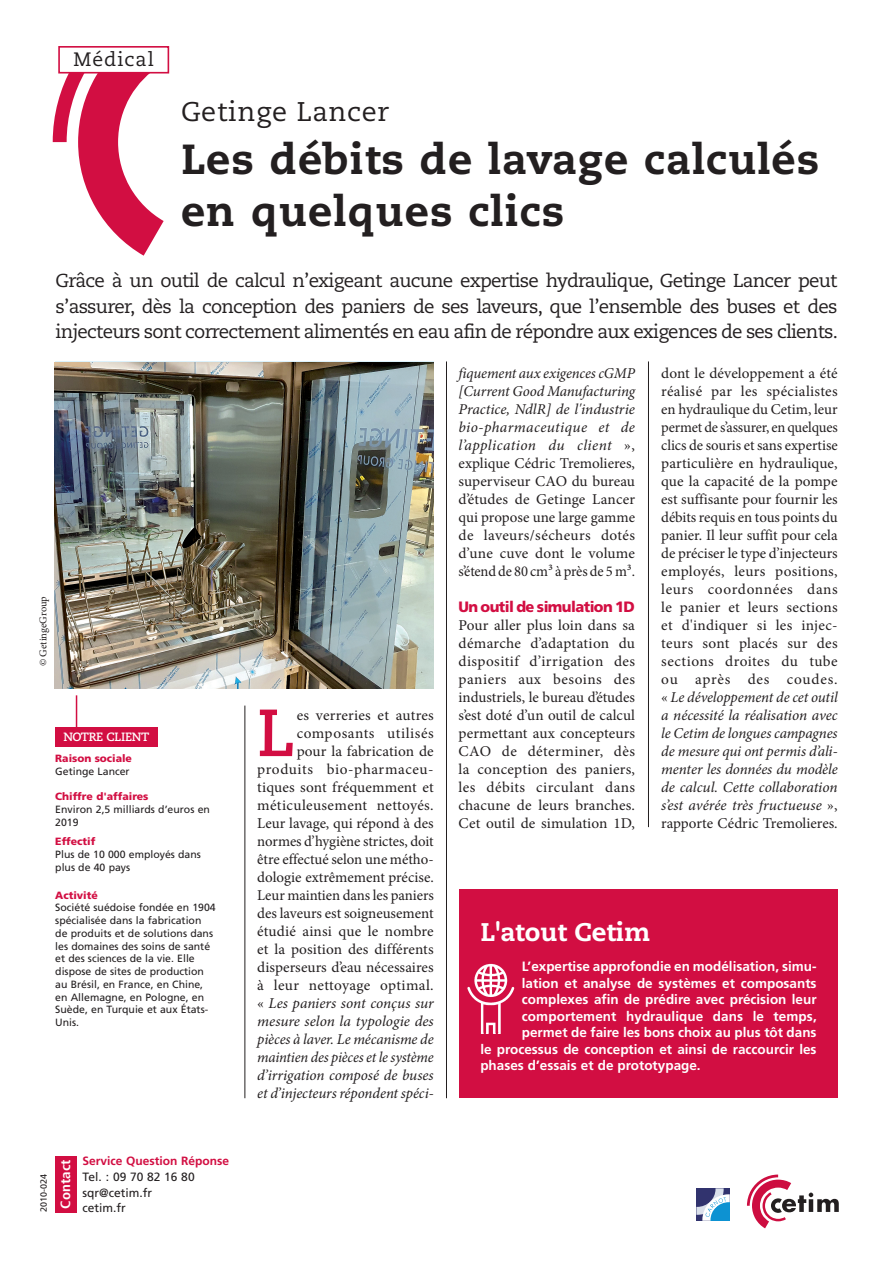
<style>
.page{position:relative;width:893px;height:1263px;background:#fff}
.page>*{position:absolute;margin:0;border:0;box-sizing:border-box;transform-origin:0 0}
.t1{font:700 66.45px "Caecilia";color:#d20e42}
.t2{font:800 42px/52.5px "Caecilia";letter-spacing:.025em;color:#231f20}
.t3{font:27px "Caecilia";letter-spacing:.025em;color:#231f20}
.t4{font:800 25.5px "Caecilia";color:#fff}
.t5{font:19.35px "Caecilia";letter-spacing:.05em;color:#231f20}
.t6{font:18.75px/25.5px "Caecilia";letter-spacing:-.04em;color:#231f20;text-align:justify}
.t7{font:15px/18px "Minion Pro";letter-spacing:.005em;color:#231f20;text-align:justify}
.t8{font:900 15px "Frutiger LT Std";letter-spacing:-.04em;color:#d20e42}
.t9{font:700 13.5px "Frutiger LT Std";color:#fff}
.t10{font:700 condensed 13.5px "Frutiger";letter-spacing:.01em;color:#fff;scale:1.11 1}
.t11{font:12px/15.8px "Frutiger LT Std";color:#231f20}
.t12{font:700 12px "Frutiger LT Std";color:#d20e42}
.t13{font:700 12px "Caecilia";letter-spacing:-.03em;color:#fff}
.t14{font:10.5px/12.8px "Frutiger LT Std";color:#231f20}
.t15{font:900 10.5px "Frutiger LT Std";color:#d20e42}
.t16{font:10.5px "Minion Pro";letter-spacing:-.01em;color:#231f20}
.t17{font:9px "Frutiger LT Std";color:#231f20}
.s1{font-style:italic}
</style>
<div class="page">
<svg style="left:53px;top:74px;width:111px;height:182px"></svg>
<svg style="left:696px;top:1188px;width:34px;height:33px"></svg>
<svg style="left:747px;top:1174px;width:92px;height:54px"></svg>
<img style="left:55px;top:362px;width:379px;height:326px">
<div style="left:58px;top:46px;width:111px;height:28px;border:2px solid #d20e42"></div>
<div style="left:55px;top:727px;width:102px;height:19px;background:#d20e42"></div>
<div style="left:55px;top:1156px;width:22px;height:56px;background:#d20e42"></div>
<div style="left:459px;top:890px;width:379px;height:208px;background:#d20e42"></div>
<img style="left:467px;top:963px;width:48px;height:70px">
<hr style="left:648px;top:361px;width:1px;height:466px;background:#231f20">
<hr style="left:446px;top:361px;width:1px;height:737px;background:#231f20">
<hr style="left:244px;top:705px;width:1px;height:393px;background:#231f20">
<hr style="left:76px;top:695px;width:1px;height:33px;background:#d20e42">
<p class="t5" style="left:74px;top:48px;width:82px">Médical</p>
<h3 class="t3" style="left:181px;top:96px;width:209px">Getinge Lancer</h3>
<h2 class="t2" style="left:181px;top:133px;width:640px">Les débits de lavage calculés en quelques clics</h2>
<p class="t6" style="left:56px;top:268px;width:784px">Grâce à un outil de calcul n’exigeant aucune expertise hydraulique, Getinge Lancer peut s’assurer, dès la conception des paniers de ses laveurs, que l’ensemble des buses et des injecteurs sont correctement alimentés en eau afin de répondre aux exigences de ses clients.</p>
<p class="t16" style="left:36px;top:666px;width:72px;rotate:-90deg">© GetingeGroup</p>
<p class="t13" style="left:63px;top:730px;width:87px">NOTRE CLIENT</p>
<p class="t15" style="left:55px;top:752px;width:78px">Raison sociale</p>
<p class="t14" style="left:55px;top:765px;width:76px">Getinge Lancer</p>
<p class="t15" style="left:55px;top:790px;width:95px">Chiffre d'affaires</p>
<p class="t14" style="left:55px;top:803px;width:156px">Environ 2,5 milliards d’euros en<br>2019</p>
<p class="t15" style="left:55px;top:835px;width:42px">Effectif</p>
<p class="t14" style="left:55px;top:848px;width:147px">Plus de 10 000 employés dans plus de 40 pays</p>
<p class="t15" style="left:55px;top:888px;width:44px">Activité</p>
<p class="t14" style="left:55px;top:901px;width:162px">Société suédoise fondée en 1904 spécialisée dans la fabrication de produits et de solutions dans les domaines des soins de santé et des sciences de la vie. Elle dispose de sites de production au Brésil, en France, en Chine, en Allemagne, en Pologne, en<br>Suède, en Turquie et aux États-<br>Unis.</p>
<p class="t17" style="left:38px;top:1212px;width:40px;rotate:-90deg">2010-024</p>
<p class="t10" style="left:58px;top:1209px;width:46px;rotate:-90deg">Contact</p>
<p class="t12" style="left:82px;top:1154px;width:148px">Service Question Réponse</p>
<p class="t11" style="left:82px;top:1169px;width:114px">Tel. : 09 70 82 16 80 sqr@cetim.fr cetim.fr</p>
<h1 class="t1" style="left:257px;top:694px;width:41px">L</h1>
<p class="t7" style="left:257px;top:706px;width:178px;text-align:right">es verreries et autres composants utilisés<br>pour la fabrication de produits bio-pharmaceu&shy;tiques sont fréquemment et méticuleusement nettoyés.<br>Leur lavage, qui répond à des normes d’hygiène strictes, doit être effectué selon une métho&shy;dologie extrêmement précise.<br>Leur maintien dans les paniers des laveurs est soigneusement étudié ainsi que le nombre et la position des différents disperseurs d’eau nécessaires à leur nettoyage optimal. « <span class="s1">Les paniers sont conçus sur mesure selon la typologie des pièces à laver. Le mécanisme de maintien des pièces et le système d’irrigation composé de buses et d’injecteurs répondent spéci-</span></p>
<p class="t7" style="left:459px;top:364px;width:178px"><span class="s1">fiquement aux exigences cGMP [Current Good Manufacturing Practice, NdlR] de l'industrie bio-pharmaceutique et de l’application du client</span> », explique Cédric Tremolieres, superviseur CAO du bureau d’études de Getinge Lancer qui propose une large gamme de laveurs/sécheurs dotés d’une cuve dont le volume s’étend de 80 cm³ à près de 5 m³.</p>
<p class="t8" style="left:459px;top:598px;width:178px">Un outil de simulation 1D</p>
<p class="t7" style="left:459px;top:616px;width:178px">Pour aller plus loin dans sa démarche d’adaptation du dispositif d’irrigation des paniers aux besoins des industriels, le bureau d’études s’est doté d’un outil de calcul permettant aux concepteurs CAO de déterminer, dès la conception des paniers, les débits circulant dans chacune de leurs branches.<br>Cet outil de simulation 1D,</p>
<p class="t7" style="left:661px;top:364px;width:178px">dont le développement a été réalisé par les spécialistes en hydraulique du Cetim, leur permet de s’assurer, en quelques clics de souris et sans expertise particulière en hydraulique, que la capacité de la pompe est suffisante pour fournir les débits requis en tous points du panier. Il leur suffit pour cela de préciser le type d’injecteurs employés, leurs positions, leurs coordonnées dans le panier et leurs sections et d'indiquer si les injec&shy;teurs sont placés sur des sections droites du tube ou après des coudes. « <span class="s1">Le développement de cet outil a nécessité la réalisation avec le Cetim de longues campagnes de mesure qui ont permis d’ali&shy;menter les données du modèle de calcul. Cette collaboration s’est avérée très fructueuse</span> », rapporte Cédric Tremolieres.</p>
<h3 class="t4" style="left:480px;top:917px;width:171px">L'atout Cetim</h3>
<p class="t9" style="left:522px;top:958px;width:296px">L’expertise approfondie en modélisation, simu-</p>
<p class="t9" style="left:522px;top:975px;width:296px">lation et analyse de systèmes et composants</p>
<p class="t9" style="left:522px;top:991px;width:296px">complexes afin de prédire avec précision leur</p>
<p class="t9" style="left:522px;top:1008px;width:296px">comportement hydraulique dans le temps,</p>
<p class="t9" style="left:522px;top:1024px;width:296px">permet de faire les bons choix au plus tôt dans</p>
<p class="t9" style="left:480px;top:1041px;width:338px">le processus de conception et ainsi de raccourcir les</p>
<p class="t9" style="left:480px;top:1057px;width:222px">phases d’essais et de prototypage.</p>
</div>
